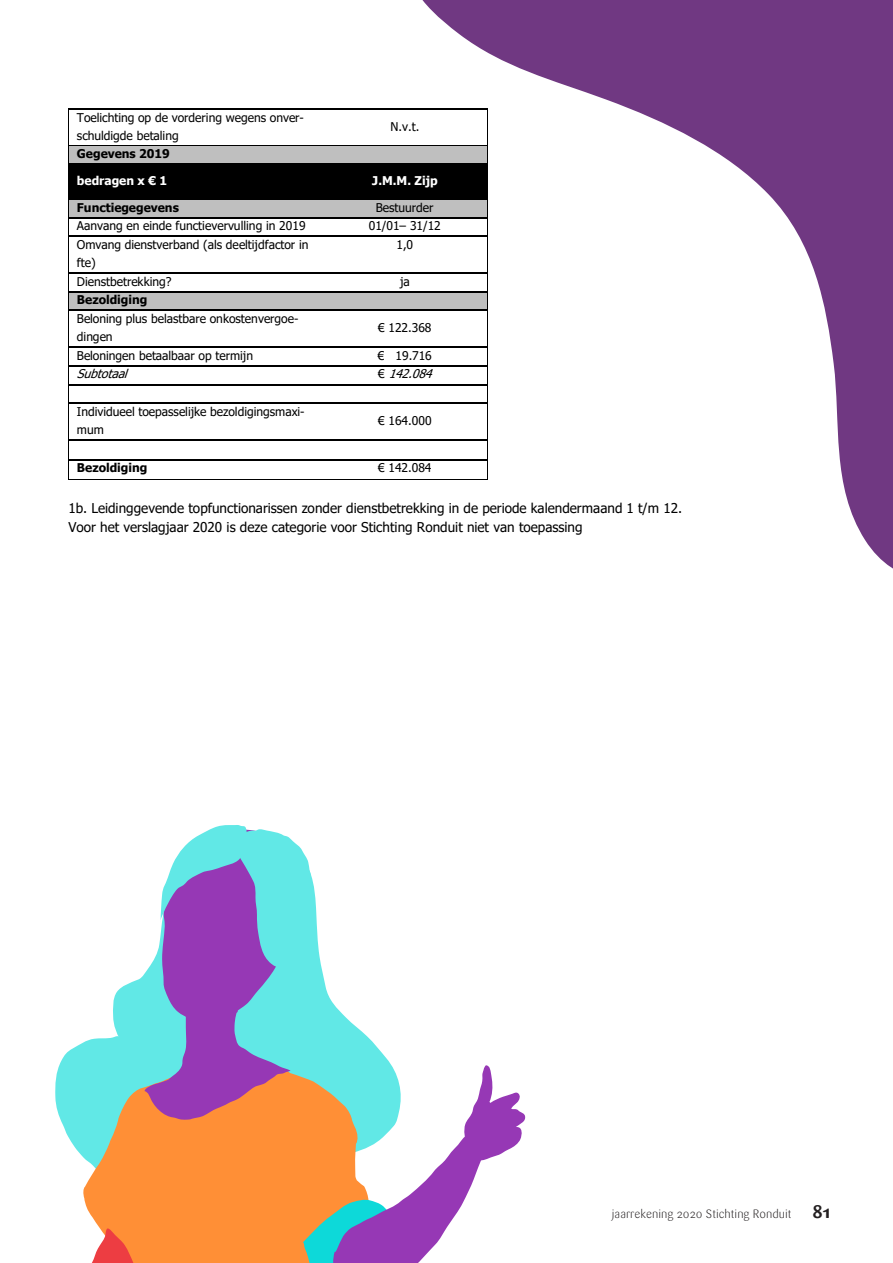
<style>
.page{position:relative;width:893px;height:1263px;background:#fff}
.page>*{position:absolute;margin:0;border:0;box-sizing:border-box;transform-origin:0 0}
.t1{font:13.5px/19.5px "Tahoma";color:#000}
.t2{font:12px/17.2px "Tahoma";letter-spacing:-.005em;color:#000}
.t3{font:700 12px "Tahoma";color:#000}
.t4{font:300 12px "Sari";color:#231f20}
.t5{font:700 12px "Tahoma";color:#fff}
.t6{font:italic 12px "Tahoma";color:#000}
.s1{font-style:normal}
.s2{font-weight:700;font-size:18px}
</style>
<div class="page">
<hr style="left:68px;top:109px;width:254px;height:1px;background:#000">
<hr style="left:323px;top:109px;width:164px;height:1px;background:#000">
<hr style="left:68px;top:110px;width:1px;height:35px;background:#000">
<div style="left:69px;top:146px;width:253px;height:17px;background:#bfbfbf"></div>
<div style="left:322px;top:146px;width:165px;height:17px;background:#bfbfbf"></div>
<hr style="left:69px;top:145px;width:253px;height:1px;background:#000">
<hr style="left:322px;top:145px;width:165px;height:1px;background:#000">
<div style="left:69px;top:165px;width:253px;height:33px;background:#000"></div>
<div style="left:322px;top:165px;width:165px;height:33px;background:#000"></div>
<svg style="left:68px;top:145px;width:1px;height:20px"></svg>
<hr style="left:69px;top:163px;width:253px;height:2px;background:#000">
<hr style="left:323px;top:163px;width:164px;height:2px;background:#000">
<hr style="left:68px;top:165px;width:1px;height:33px;background:#000">
<div style="left:69px;top:200px;width:253px;height:17px;background:#bfbfbf"></div>
<div style="left:322px;top:200px;width:165px;height:17px;background:#bfbfbf"></div>
<hr style="left:69px;top:198px;width:253px;height:1px;background:#000">
<hr style="left:323px;top:198px;width:164px;height:1px;background:#000">
<hr style="left:69px;top:217px;width:253px;height:1px;background:#000">
<hr style="left:323px;top:217px;width:164px;height:1px;background:#000">
<svg style="left:68px;top:198px;width:1px;height:39px"></svg>
<hr style="left:69px;top:236px;width:253px;height:1px;background:#000">
<hr style="left:323px;top:236px;width:164px;height:1px;background:#000">
<hr style="left:68px;top:237px;width:1px;height:35px;background:#000">
<hr style="left:69px;top:272px;width:253px;height:1px;background:#000">
<hr style="left:323px;top:272px;width:164px;height:1px;background:#000">
<div style="left:69px;top:292px;width:253px;height:18px;background:#bfbfbf"></div>
<div style="left:322px;top:292px;width:165px;height:18px;background:#bfbfbf"></div>
<hr style="left:69px;top:291px;width:253px;height:1px;background:#000">
<hr style="left:323px;top:291px;width:164px;height:1px;background:#000">
<svg style="left:68px;top:272px;width:1px;height:39px"></svg>
<hr style="left:69px;top:310px;width:253px;height:1px;background:#000">
<hr style="left:323px;top:310px;width:164px;height:1px;background:#000">
<hr style="left:68px;top:311px;width:1px;height:35px;background:#000">
<hr style="left:69px;top:346px;width:253px;height:1px;background:#000">
<hr style="left:323px;top:346px;width:164px;height:1px;background:#000">
<hr style="left:69px;top:365px;width:253px;height:1px;background:#000">
<hr style="left:323px;top:365px;width:164px;height:1px;background:#000">
<hr style="left:69px;top:384px;width:253px;height:1px;background:#000">
<hr style="left:323px;top:384px;width:164px;height:1px;background:#000">
<svg style="left:68px;top:346px;width:1px;height:58px"></svg>
<hr style="left:69px;top:403px;width:253px;height:1px;background:#000">
<hr style="left:323px;top:403px;width:164px;height:1px;background:#000">
<hr style="left:68px;top:404px;width:1px;height:35px;background:#000">
<hr style="left:69px;top:439px;width:253px;height:1px;background:#000">
<hr style="left:323px;top:439px;width:164px;height:1px;background:#000">
<hr style="left:69px;top:459px;width:253px;height:1px;background:#000">
<hr style="left:323px;top:459px;width:164px;height:1px;background:#000">
<svg style="left:68px;top:439px;width:1px;height:41px"></svg>
<hr style="left:69px;top:479px;width:253px;height:1px;background:#000">
<hr style="left:321px;top:479px;width:166px;height:1px;background:#000">
<svg style="left:55px;top:1040px;width:34px;height:117px;fill:#61e8e6"></svg>
<svg style="left:83px;top:1065px;width:6px;height:147px"></svg>
<svg style="left:89px;top:825px;width:437px;height:438px"></svg>
<svg style="left:401px;top:0;width:492px;height:569px"></svg>
<p class="t2" style="left:77px;top:110px;width:229px">Toelichting op de vordering wegens onver&shy;schuldigde betaling</p>
<p class="t2" style="left:390px;top:119px;width:30px">N.v.t.</p>
<p class="t3" style="left:77px;top:145px;width:94px">Gegevens 2019</p>
<p class="t5" style="left:77px;top:172px;width:92px">bedragen x € 1</p>
<p class="t5" style="left:372px;top:172px;width:67px">J.M.M. Zijp</p>
<p class="t3" style="left:77px;top:199px;width:103px">Functiegegevens</p>
<p class="t2" style="left:376px;top:199px;width:59px">Bestuurder</p>
<p class="t2" style="left:77px;top:218px;width:230px">Aanvang en einde functievervulling in 2019</p>
<p class="t2" style="left:369px;top:218px;width:73px">01/01– 31/12</p>
<p class="t2" style="left:77px;top:237px;width:233px">Omvang dienstverband (als deeltijdfactor in fte)</p>
<p class="t2" style="left:396px;top:237px;width:18px">1,0</p>
<p class="t2" style="left:77px;top:273px;width:96px">Dienstbetrekking?</p>
<p class="t2" style="left:400px;top:273px;width:11px">ja</p>
<p class="t3" style="left:77px;top:292px;width:72px">Bezoldiging</p>
<p class="t2" style="left:77px;top:311px;width:223px">Beloning plus belastbare onkostenvergoe&shy;dingen</p>
<p class="t2" style="left:378px;top:320px;width:55px">€ 122.368</p>
<p class="t2" style="left:77px;top:347px;width:178px">Beloningen betaalbaar op termijn</p>
<p class="t2" style="left:378px;top:347px;width:56px">€ 19.716</p>
<p class="t6" style="left:77px;top:366px;width:57px">Subtotaal</p>
<p class="t6" style="left:378px;top:366px;width:61px"><span class="s1">€</span> 142.084</p>
<p class="t2" style="left:77px;top:404px;width:229px">Individueel toepasselijke bezoldigingsmaxi&shy;mum</p>
<p class="t2" style="left:378px;top:413px;width:55px">€ 164.000</p>
<p class="t3" style="left:77px;top:459px;width:72px">Bezoldiging</p>
<p class="t2" style="left:378px;top:460px;width:55px">€ 142.084</p>
<p class="t1" style="left:68px;top:499px;width:615px">1b. Leidinggevende topfunctionarissen zonder dienstbetrekking in de periode kalendermaand 1 t/m 12.<br>Voor het verslagjaar 2020 is deze categorie voor Stichting Ronduit niet van toepassing</p>
<p class="t4" style="left:612px;top:1207px;width:220px">jaarrekening 2020 Stichting Ronduit <span class="s2">81</span></p>
</div>
